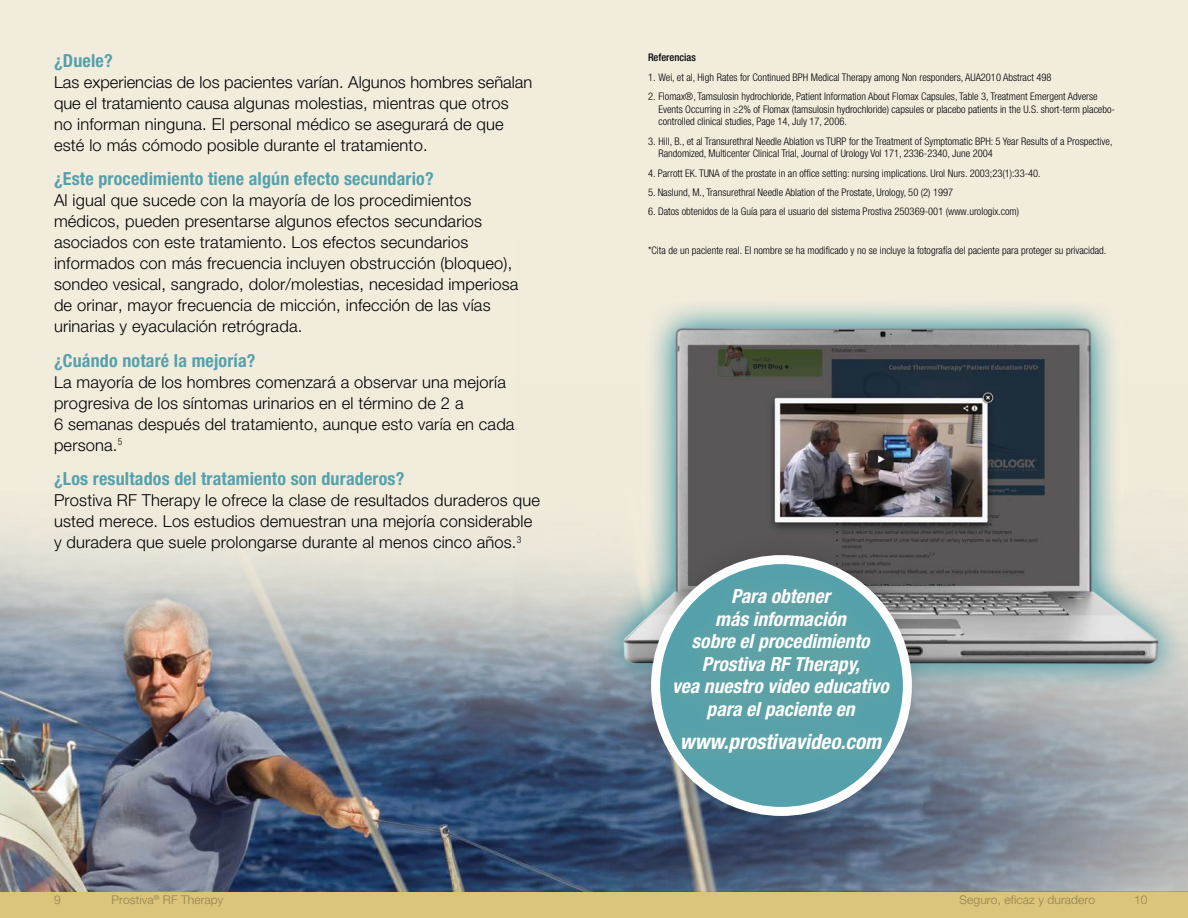
<style>
.page{position:relative;width:1188px;height:918px;background:#fff}
.page>*{position:absolute;margin:0;border:0;box-sizing:border-box;transform-origin:0 0}
.t1{font:italic 700 condensed 21px "Helvetica Neue LT Std";color:#fff}
.t2{font:italic 700 condensed 19.5px/22.5px "Helvetica Neue LT Std";color:#fff;text-align:center}
.t3{font:700 condensed 18px "Helvetica Neue LT Std";letter-spacing:.01em;color:#54a1ac}
.t4{font:300 16.5px/21px "Helvetica Neue LT Std";letter-spacing:.01em;color:#000}
.t5{font:300 12px "Helvetica Neue LT Std";letter-spacing:.01em;color:#908352}
.t6{font:300 condensed 10.5px/12.6px "Helvetica Neue LT Std";color:#000}
.t7{font:500 condensed 10.5px "Helvetica Neue LT Std";color:#000}
</style>
<div class="page">
<div style="left:0;top:0;width:608px;height:918px;background:#f2ecdd"></div>
<div style="left:580px;top:0;width:608px;height:918px;background:#f2ecdd"></div>
<div style="left:0;top:891px;width:608px;height:27px;background:#dbc47b"></div>
<div style="left:580px;top:891px;width:608px;height:27px;background:#dbc47b"></div>
<img style="left:0;top:535px;width:1188px;height:356px">
<img style="left:515px;top:305px;width:673px;height:440px">
<div style="left:626px;top:530px;width:311px;height:311px;background:#000;opacity:.15"></div>
<svg style="left:656px;top:560px;width:251px;height:251px;background:#6baeb7"></svg>
<div style="left:651px;top:555px;width:261px;height:261px;border:9px solid #fff;border-radius:50%"></div>
<div style="left:656px;top:572px;width:252px;height:197px;background:#c0ad6d;opacity:.35"></div>
<h3 class="t3" style="left:54px;top:50px;width:60px">¿Duele?</h3>
<p class="t4" style="left:54px;top:71px;width:480px">Las experiencias de los pacientes varían. Algunos hombres señalan que el tratamiento causa algunas molestias, mientras que otros<br>no informan ninguna. El personal médico se asegurará de que esté lo más cómodo posible durante el tratamiento.</p>
<h3 class="t3" style="left:54px;top:168px;width:381px">¿Este procedimiento tiene algún efecto secundario?</h3>
<p class="t4" style="left:54px;top:190px;width:466px">Al igual que sucede con la mayoría de los procedimientos médicos, pueden presentarse algunos efectos secundarios asociados con este tratamiento. Los efectos secundarios informados con más frecuencia incluyen obstrucción (bloqueo), sondeo vesical, sangrado, dolor/molestias, necesidad imperiosa de orinar, mayor frecuencia de micción, infección de las vías urinarias y eyaculación retrógrada.</p>
<h3 class="t3" style="left:54px;top:350px;width:203px">¿Cuándo notaré la mejoría?</h3>
<h3 class="t4" style="left:54px;top:371px;width:462px">La mayoría de los hombres comenzará a observar una mejoría progresiva de los síntomas urinarios en el término de 2 a<br>6 semanas después del tratamiento, aunque esto varía en cada persona.<sup>5</sup></h3>
<h3 class="t3" style="left:54px;top:468px;width:352px">¿Los resultados del tratamiento son duraderos?</h3>
<h3 class="t4" style="left:54px;top:490px;width:488px">Prostiva RF Therapy le ofrece la clase de resultados duraderos que usted merece. Los estudios demuestran una mejoría considerable y duradera que suele prolongarse durante al menos cinco años.<sup>3</sup></h3>
<p class="t7" style="left:648px;top:52px;width:49px">Referencias</p>
<p class="t6" style="left:648px;top:71px;width:405px">1. Wei, et al, High Rates for Continued BPH Medical Therapy among Non responders, AUA2010 Abstract 498</p>
<p class="t6" style="left:658px;top:90px;width:458px;text-indent:-10px">2. Flomax®, Tamsulosin hydrochloride, Patient Information About Flomax Capsules, Table 3, Treatment Emergent Adverse<br>Events Occurring in ≥2% of Flomax (tamsulosin hydrochloride) capsules or placebo patients in the U.S. short-term placebo&shy;controlled clinical studies, Page 14, July 17, 2006.</p>
<p class="t6" style="left:658px;top:135px;width:456px;text-indent:-10px">3. Hill, B., et al Transurethral Needle Ablation vs TURP for the Treatment of Symptomatic BPH: 5 Year Results of a Prospective,<br>Randomized, Multicenter Clinical Trial, Journal of Urology Vol 171, 2336-2340, June 2004</p>
<p class="t6" style="left:648px;top:167px;width:394px">4. Parrott EK. TUNA of the prostate in an office setting: nursing implications. Urol Nurs. 2003;23(1):33-40.</p>
<p class="t6" style="left:648px;top:186px;width:307px">5. Naslund, M., Transurethral Needle Ablation of the Prostate, Urology, 50 (2) 1997</p>
<p class="t6" style="left:648px;top:205px;width:373px">6. Datos obtenidos de la Guía para el usuario del sistema Prostiva 250369-001 (www.urologix.com)</p>
<p class="t6" style="left:648px;top:244px;width:460px">*Cita de un paciente real. El nombre se ha modificado y no se incluye la fotografía del paciente para proteger su privacidad.</p>
<h2 class="t2" style="left:672px;top:585px;width:218px">Para obtener<br>más información<br>sobre el procedimiento<br>Prostiva RF Therapy,<br>vea nuestro video educativo para el paciente en</h2>
<h1 class="t1" style="left:680px;top:729px;width:203px">www.prostivavideo.com</h1>
<p class="t5" style="left:54px;top:892px;width:8px">9</p>
<p class="t5" style="left:111px;top:892px;width:114px">Prostiva<sup>®</sup> RF Therapy</p>
<p class="t5" style="left:960px;top:892px;width:137px">Seguro, eficaz y duradero</p>
<p class="t5" style="left:1134px;top:892px;width:15px">10</p>
</div>
